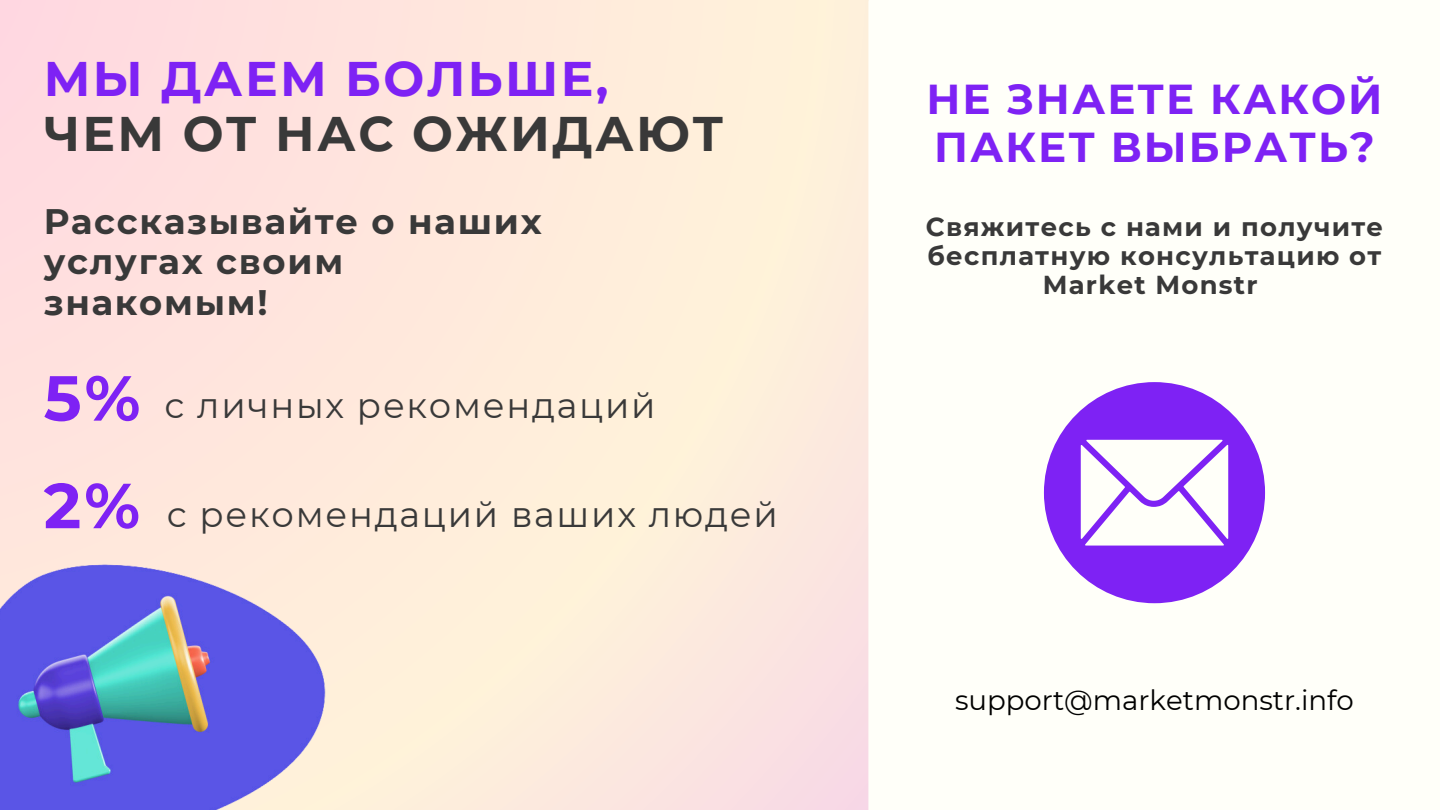
<style>
.page{position:relative;width:1440px;height:810px;background:#ffe9dc}
.page>*{position:absolute;margin:0;border:0;box-sizing:border-box;transform-origin:0 0}
.t1{font:700 63.5px "Montserrat";color:#7e22f4}
.t2{font:700 48.5px/55.5px "Montserrat";letter-spacing:.05em;color:#393939}
.t3{font:700 41.7px/48px "Montserrat";letter-spacing:.05em;color:#7e22f4}
.t4{font:35.4px "Montserrat";letter-spacing:.05em;color:#393939}
.t5{font:700 35.4px/40.3px "Montserrat";letter-spacing:.05em;color:#393939}
.t6{font:27.6px "Montserrat";color:#000}
.t7{font:700 25.9px/29.2px "Montserrat";letter-spacing:.05em;color:#393939;text-align:center}
.s1{color:#7e22f4}
</style>
<div class="page">
<div style="left:868px;top:0;width:572px;height:810px;background:#fffff9"></div>
<img style="left:0;top:564px;width:326px;height:246px">
<svg style="left:1044px;top:382px;width:221px;height:221px"></svg>
<h4 class="t2" style="left:44px;top:51px;width:681px"><span class="s1">МЫ ДАЕМ БОЛЬШЕ,<br></span>ЧЕМ ОТ НАС ОЖИДАЮТ</h4>
<h1 class="t5" style="left:44px;top:201px;width:499px">Рассказывайте о наших услугах своим знакомым!</h1>
<h5 class="t1" style="left:44px;top:359px;width:98px">5%</h5>
<h5 class="t1" style="left:44px;top:467px;width:98px">2%</h5>
<h1 class="t4" style="left:165px;top:383px;width:493px">с личных рекомендаций</h1>
<p class="t4" style="left:167px;top:492px;width:613px">с рекомендаций ваших людей</p>
<h6 class="t3" style="left:926px;top:75px;width:458px">НЕ ЗНАЕТЕ КАКОЙ<br>ПАКЕТ ВЫБРАТЬ?</h6>
<p class="t7" style="left:926px;top:212px;width:459px">Cвяжитесь с нами и получите бесплатную консультацию от<br>Market Monstr</p>
<p class="t6" style="left:955px;top:683px;width:400px">support@marketmonstr.info</p>
</div>
